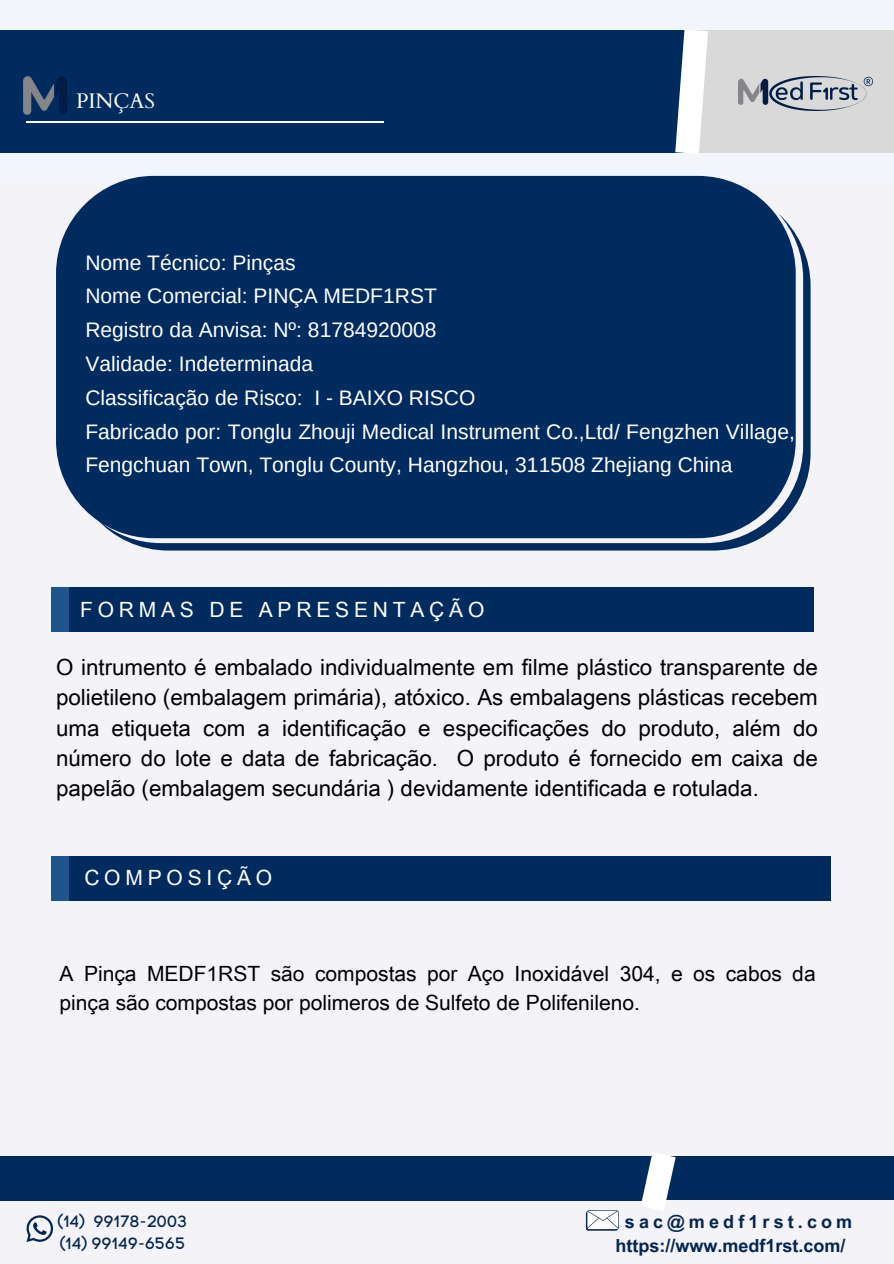
<style>
.page{position:relative;width:894px;height:1264px;background:#fff}
.page>*{position:absolute;margin:0;border:0;box-sizing:border-box;transform-origin:0 0}
.t1{font:22.35px/30.5px "Arial Unicode MS";color:#000;text-align:justify}
.t2{font:21px/33.8px "Arimo";color:#fff}
.t3{font:21px/29.2px "Arial Unicode MS";color:#000}
.t4{font:21px "Arial Unicode MS";letter-spacing:.23em;color:#fff}
.t5{font:21px "Cardo";color:#fff}
.t6{font:700 18px "Arial Unicode MS";color:#042650}
.t7{font:700 18px "Arial Unicode MS";letter-spacing:.23em;color:#042650}
.t8{font:16.35px "Code Pro Normal LC";color:#042650}
</style>
<div class="page">
<div style="left:0;top:0;width:893px;height:1263px;background:#f4f3f8"></div>
<div style="left:0;top:30px;width:694px;height:123px;background:#002b5f"></div>
<div style="left:0;top:1156px;width:656px;height:45px;background:#002b5f"></div>
<div style="left:653px;top:1156px;width:240px;height:44px;background:#002b5f"></div>
<div style="left:685px;top:30px;width:208px;height:123px;background:#d9d9d9"></div>
<svg style="left:661px;top:30px;width:47px;height:146px"></svg>
<svg style="left:641px;top:1153px;width:35px;height:58px"></svg>
<div style="left:52px;top:587px;width:761px;height:45px;background:#002b5f"></div>
<div style="left:51px;top:856px;width:18px;height:44px;background:#1e558a"></div>
<div style="left:69px;top:856px;width:761px;height:44px;background:#002b5f"></div>
<svg style="left:26px;top:1215px;width:27px;height:26px"></svg>
<svg style="left:585px;top:1210px;width:33px;height:20px"></svg>
<img style="left:738px;top:76px;width:134px;height:34px">
<img style="left:23px;top:76px;width:44px;height:39px">
<hr style="left:26px;top:121px;width:357px;height:1px;background:#fff">
<div style="left:51px;top:587px;width:18px;height:45px;background:#1e558a"></div>
<svg style="left:121px;top:233px;width:689px;height:317px"></svg>
<div style="left:56px;top:176px;width:739px;height:362px;background:#002b5f"></div>
<p class="t5" style="left:76px;top:87px;width:80px">PINÇAS</p>
<h1 class="t2" style="left:85px;top:245px;width:710px">Nome Técnico: Pinças<br>Nome Comercial: PINÇA MEDF1RST<br>Registro da Anvisa: Nº: 81784920008<br>Validade: Indeterminada<br>Classificação de Risco: I - BAIXO RISCO<br>Fabricado por: Tonglu Zhouji Medical Instrument Co.,Ltd/ Fengzhen Village, Fengchuan Town, Tonglu County, Hangzhou, 311508 Zhejiang China</h1>
<p class="t4" style="left:80px;top:594px;width:405px">FORMAS DE APRESENTAÇÃO</p>
<h1 class="t1" style="left:56px;top:650px;width:763px">O intrumento é embalado individualmente em filme plástico transparente de polietileno (embalagem primária), atóxico. As embalagens plásticas recebem uma etiqueta com a identificação e especificações do produto, além do número do lote e data de fabricação. O produto é fornecido em caixa de papelão (embalagem secundária ) devidamente identificada e rotulada.</h1>
<p class="t4" style="left:84px;top:862px;width:189px">COMPOSIÇÃO</p>
<h2 class="t3" style="left:60px;top:957px;width:757px">A Pinça MEDF1RST são compostas por Aço Inoxidável 304, e os cabos da pinça são compostas por polimeros de Sulfeto de Polifenileno.</h2>
<h1 class="t8" style="left:58px;top:1210px;width:131px">(14) 99178-2003</h1>
<h2 class="t7" style="left:624px;top:1208px;width:229px">sac@medf1rst.com</h2>
<h2 class="t8" style="left:60px;top:1233px;width:127px">(14) 99149-6565</h2>
<p class="t6" style="left:615px;top:1232px;width:231px">https://www.medf1rst.com/</p>
</div>
